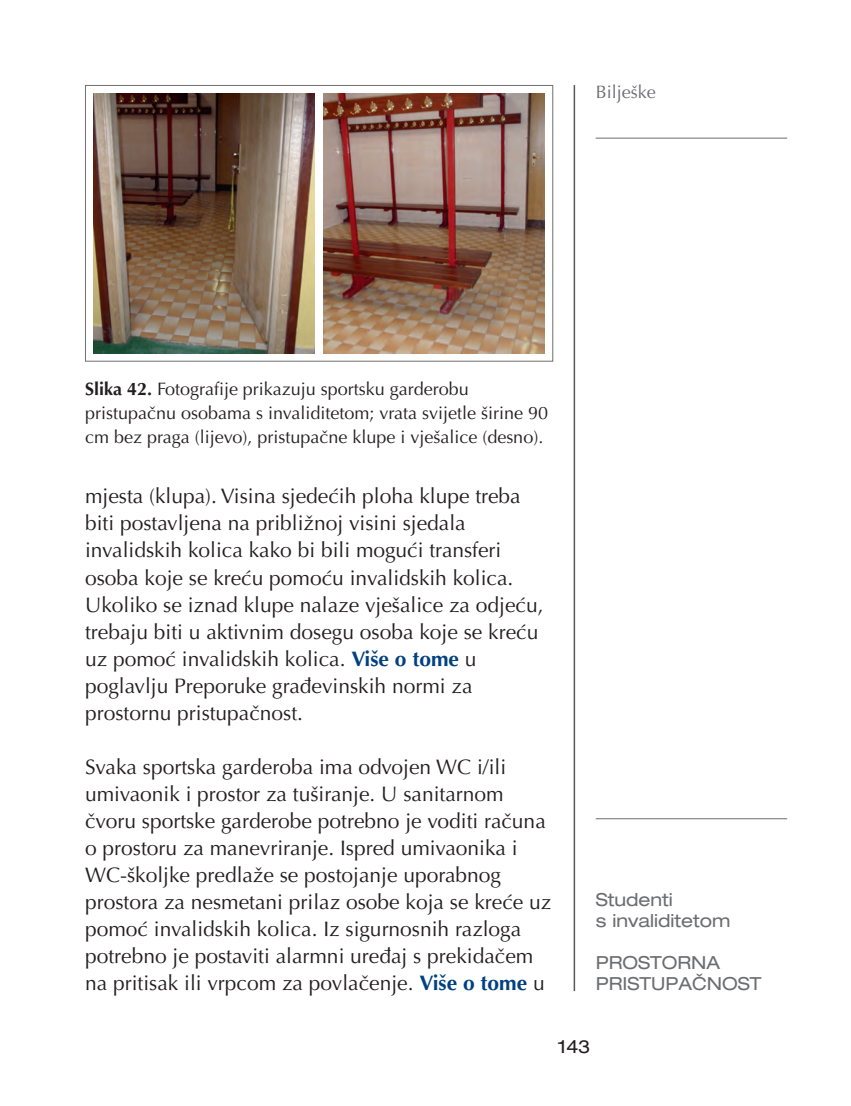
<style>
.page{position:relative;width:851px;height:1106px;background:#fff}
.page>*{position:absolute;margin:0;border:0;box-sizing:border-box;transform-origin:0 0}
.t1{font:21px/27px "Optima HRX";color:#231f20}
.t2{font:18px/24px "Optima HRX";color:#231f20}
.t3{font:18px/21px "Helvetica Neue Extended HRX";color:#6c6d70}
.t4{font:18px "Optima HRX";color:#6c6d70}
.t5{font:18px "Helvetica Neue Extended HRX";color:#231f20}
.s1{font-weight:700}
.s2{font-weight:700;color:#014081}
</style>
<div class="page">
<div style="left:85px;top:85px;width:468px;height:276px;border:1px solid #6f7073"></div>
<img style="left:94px;top:94px;width:221px;height:259px">
<img style="left:323px;top:94px;width:221px;height:259px">
<hr style="left:595px;top:818px;width:192px;height:1px;background:#6c6d70">
<hr style="left:595px;top:138px;width:192px;height:1px;background:#6c6d70">
<hr style="left:573px;top:85px;width:2px;height:906px;background:#57585a">
<p class="t4" style="left:595px;top:84px;width:61px">Bilješke</p>
<p class="t2" style="left:85px;top:379px;width:464px"><span class="s1">Slika 42.</span> Fotografije prikazuju sportsku garderobu pristupačnu osobama s invaliditetom; vrata svijetle širine 90 cm bez praga (lijevo), pristupačne klupe i vješalice (desno).</p>
<p class="t1" style="left:85px;top:485px;width:460px">mjesta (klupa). Visina sjedećih ploha klupe treba biti postavljena na približnoj visini sjedala invalidskih kolica kako bi bili mogući transferi osoba koje se kreću pomoću invalidskih kolica.<br>Ukoliko se iznad klupe nalaze vješalice za odjeću, trebaju biti u aktivnim dosegu osoba koje se kreću uz pomoć invalidskih kolica. <span class="s2">Više o tome</span> u poglavlju Preporuke građevinskih normi za prostornu pristupačnost.</p>
<p class="t1" style="left:85px;top:755px;width:467px">Svaka sportska garderoba ima odvojen WC i/ili umivaonik i prostor za tuširanje. U sanitarnom čvoru sportske garderobe potrebno je voditi računa o prostoru za manevriranje. Ispred umivaonika i WC-školjke predlaže se postojanje uporabnog prostora za nesmetani prilaz osobe koja se kreće uz pomoć invalidskih kolica. Iz sigurnosnih razloga potrebno je postaviti alarmni uređaj s prekidačem na pritisak ili vrpcom za povlačenje. <span class="s2">Više o tome</span> u</p>
<p class="t3" style="left:595px;top:891px;width:136px">Studenti<br>s invaliditetom</p>
<p class="t3" style="left:595px;top:954px;width:167px">PROSTORNA<br>PRISTUPAČNOST</p>
<p class="t5" style="left:558px;top:1040px;width:34px">143</p>
</div>
